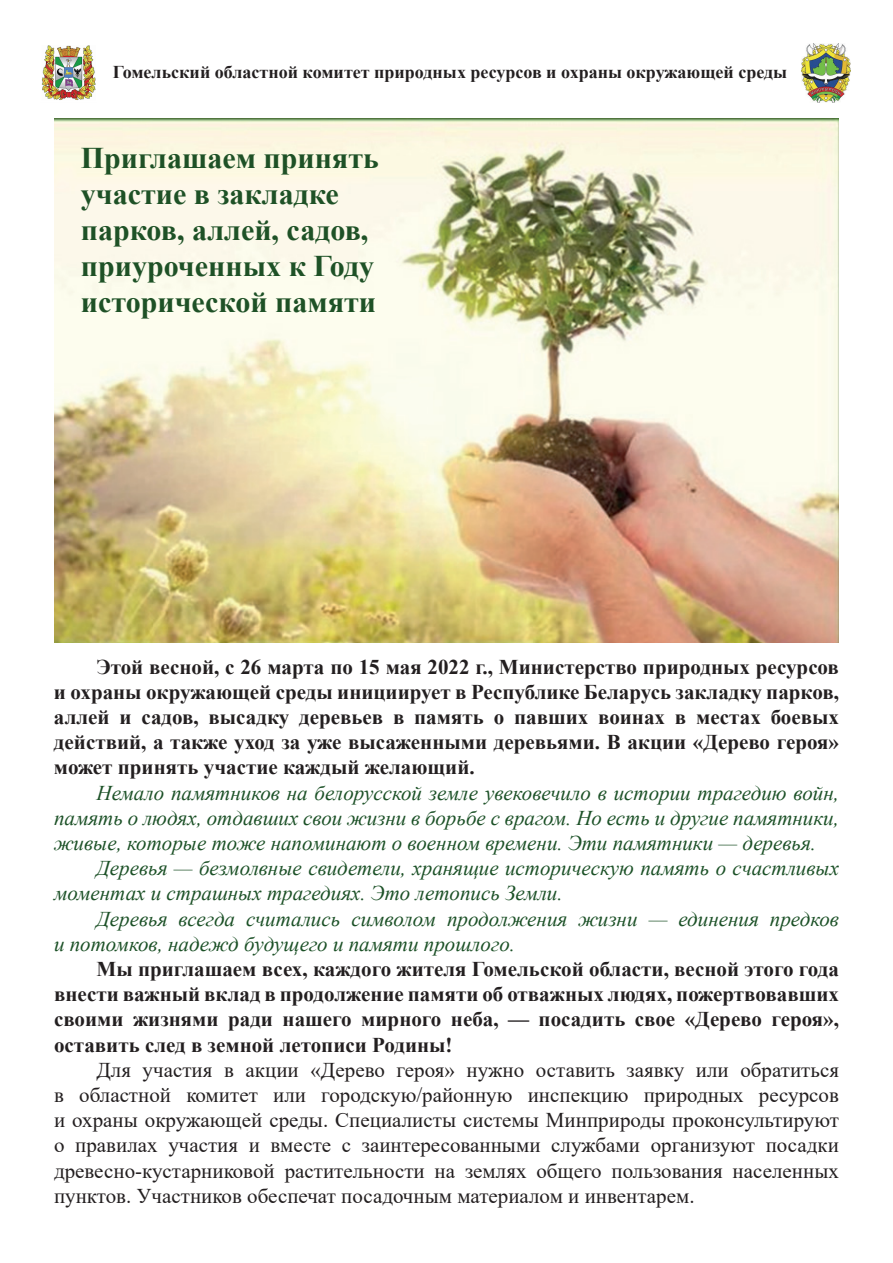
<style>
.page{position:relative;width:893px;height:1263px;background:#fff}
.page>*{position:absolute;margin:0;border:0;box-sizing:border-box;transform-origin:0 0}
.t1{font:700 30px/36px "Times New Roman";color:#1e5126}
.t2{font:700 21px/25.2px "Times New Roman";color:#231f20;text-align:justify}
.t3{font:italic 21px/25.2px "Times New Roman";color:#1c5127}
.t4{font:21px/25.2px "Times New Roman";color:#231f20;text-align:justify}
.t5{font:700 18px "Times New Roman";color:#231f20}
</style>
<div class="page">
<img style="left:54px;top:118px;width:785px;height:524px">
<img style="left:802px;top:43px;width:49px;height:60px">
<img style="left:41px;top:45px;width:55px;height:55px">
<p class="t5" style="left:113px;top:59px;width:676px">Гомельский областной комитет природных ресурсов и охраны окружающей среды</p>
<h1 class="t1" style="left:81px;top:139px;width:300px">Приглашаем принять участие в закладке парков, аллей, садов, приуроченных к Году исторической памяти</h1>
<p class="t2" style="left:54px;top:653px;width:786px;text-indent:43px">Этой весной, с 26 марта по 15 мая 2022 г., Министерство природных ресурсов и охраны окружающей среды инициирует в Республике Беларусь закладку парков, аллей и садов, высадку деревьев в память о павших воинах в местах боевых действий, а также уход за уже высаженными деревьями. В акции «Дерево героя» может принять участие каждый желающий.</p>
<p class="t3" style="left:54px;top:779px;width:786px;text-align:justify;text-indent:43px">Немало памятников на белорусской земле увековечило в истории трагедию войн, память о людях, отдавших свои жизни в борьбе с врагом. Но есть и другие памятники, живые, которые тоже напоминают о военном времени. Эти памятники — деревья.</p>
<p class="t3" style="left:54px;top:855px;width:786px;text-indent:43px">Деревья — безмолвные свидетели, хранящие историческую память о счастливых моментах и страшных трагедиях. Это летопись Земли.</p>
<p class="t3" style="left:54px;top:905px;width:786px;text-indent:43px">Деревья всегда считались символом продолжения жизни — единения предков и потомков, надежд будущего и памяти прошлого.</p>
<p class="t2" style="left:54px;top:956px;width:786px;text-indent:43px">Мы приглашаем всех, каждого жителя Гомельской области, весной этого года внести важный вклад в продолжение памяти об отважных людях, пожертвовавших своими жизнями ради нашего мирного неба, — посадить свое «Дерево героя», оставить след в земной летописи Родины!</p>
<p class="t4" style="left:54px;top:1056px;width:786px;text-indent:43px">Для участия в акции «Дерево героя» нужно оставить заявку или обратиться в областной комитет или городскую/районную инспекцию природных ресурсов и охраны окружающей среды. Специалисты системы Минприроды проконсультируют о правилах участия и вместе с заинтересованными службами организуют посадки древесно-кустарниковой растительности на землях общего пользования населенных пунктов. Участников обеспечат посадочным материалом и инвентарем.</p>
</div>
